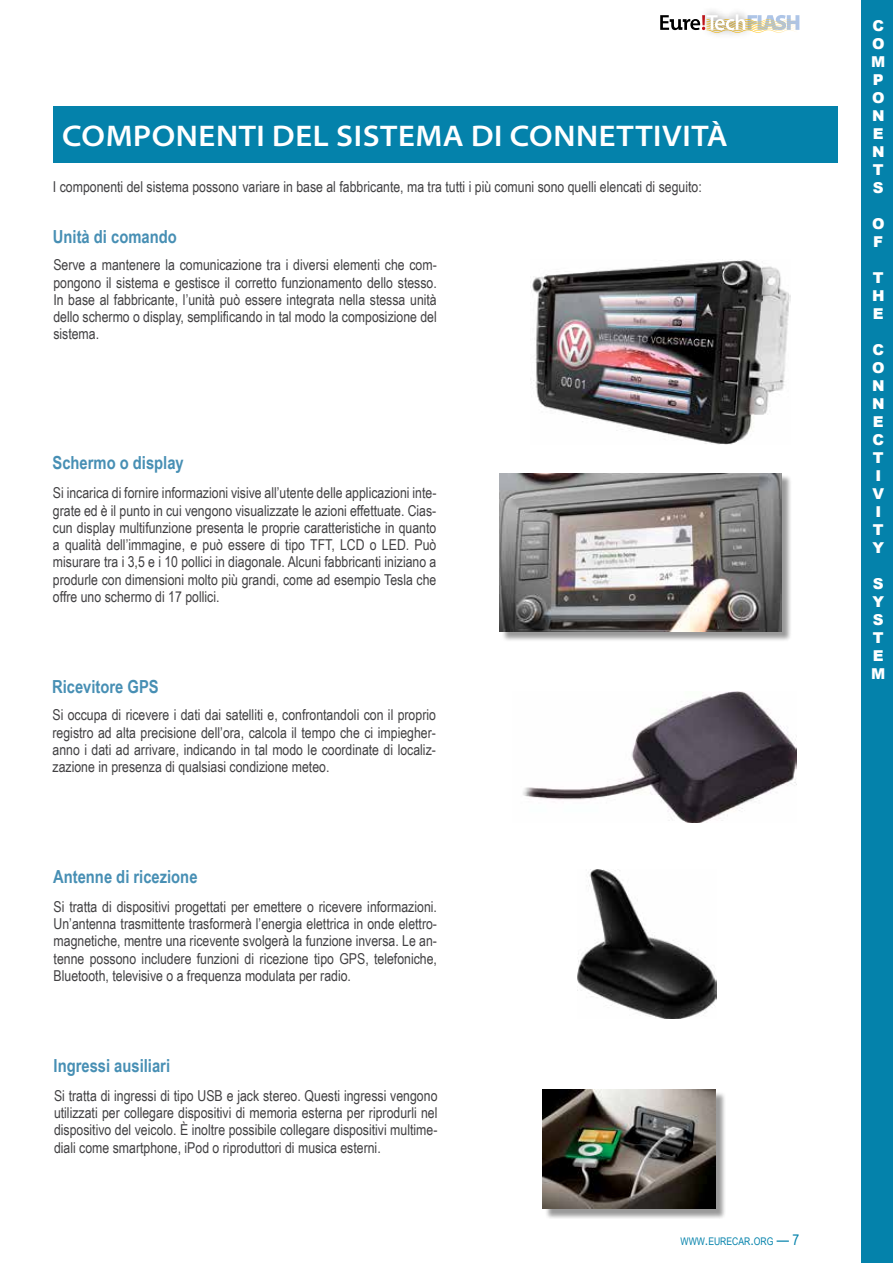
<style>
.page{position:relative;width:893px;height:1263px;background:#fff}
.page>*{position:absolute;margin:0;border:0;box-sizing:border-box;transform-origin:0 0}
.t1{font:600 semi-expanded 30px "Myriad Pro";letter-spacing:.02em;color:#fff}
.t2{font:700 18px "Arial Narrow";color:#478fb4}
.t3{font:15px/17.2px "Arial Narrow";color:#414042;text-align:justify}
.t4{font:900 15px/18px "Arial";color:#fff;text-align:justify}
.t5{font:10.5px "Arial Narrow";color:#0482ab}
.s1{font-size:15px}
</style>
<div class="page">
<svg style="left:660px;top:14px;width:139px;height:19px"></svg>
<div style="left:862px;top:0;width:31px;height:1263px;background:#0482ab"></div>
<div style="left:53px;top:106px;width:785px;height:57px;background:#0482ab"></div>
<img style="left:532px;top:259px;width:259px;height:186px">
<div style="left:501px;top:474px;width:291px;height:168px;background:#000;opacity:.4"></div>
<img style="left:500px;top:473px;width:281px;height:158px">
<img style="left:523px;top:691px;width:274px;height:131px">
<img style="left:577px;top:869px;width:139px;height:149px">
<div style="left:544px;top:1091px;width:182px;height:128px;background:#000;opacity:.4"></div>
<img style="left:543px;top:1090px;width:172px;height:119px">
<h1 class="t1" style="left:62px;top:119px;width:667px">COMPONENTI DEL SISTEMA DI CONNETTIVITÀ</h1>
<p class="t3" style="left:53px;top:177px;width:650px">I componenti del sistema possono variare in base al fabbricante, ma tra tutti i più comuni sono quelli elencati di seguito:</p>
<p class="t2" style="left:53px;top:223px;width:125px">Unità di comando</p>
<p class="t3" style="left:53px;top:256px;width:385px">Serve a mantenere la comunicazione tra i diversi elementi che com&shy;pongono il sistema e gestisce il corretto funzionamento dello stesso.<br>In base al fabbricante, l’unità può essere integrata nella stessa unità dello schermo o display, semplificando in tal modo la composizione del sistema.</p>
<p class="t2" style="left:53px;top:449px;width:133px">Schermo o display</p>
<p class="t3" style="left:53px;top:484px;width:385px">Si incarica di fornire informazioni visive all’utente delle applicazioni inte&shy;grate ed è il punto in cui vengono visualizzate le azioni effettuate. Cias&shy;cun display multifunzione presenta le proprie caratteristiche in quanto a qualità dell’immagine, e può essere di tipo TFT, LCD o LED. Può misurare tra i 3,5 e i 10 pollici in diagonale. Alcuni fabbricanti iniziano a produrle con dimensioni molto più grandi, come ad esempio Tesla che offre uno schermo di 17 pollici.</p>
<p class="t2" style="left:52px;top:673px;width:108px">Ricevitore GPS</p>
<p class="t3" style="left:53px;top:706px;width:385px">Si occupa di ricevere i dati dai satelliti e, confrontandoli con il proprio registro ad alta precisione dell’ora, calcola il tempo che ci impiegher&shy;anno i dati ad arrivare, indicando in tal modo le coordinate di localiz&shy;zazione in presenza di qualsiasi condizione meteo.</p>
<p class="t2" style="left:53px;top:863px;width:146px">Antenne di ricezione</p>
<p class="t3" style="left:54px;top:897px;width:385px">Si tratta di dispositivi progettati per emettere o ricevere informazioni.<br>Un’antenna trasmittente trasformerà l’energia elettrica in onde elettro&shy;magnetiche, mentre una ricevente svolgerà la funzione inversa. Le an&shy;tenne possono includere funzioni di ricezione tipo GPS, telefoniche, Bluetooth, televisive o a frequenza modulata per radio.</p>
<p class="t2" style="left:54px;top:1052px;width:118px">Ingressi ausiliari</p>
<p class="t3" style="left:54px;top:1086px;width:385px">Si tratta di ingressi di tipo USB e jack stereo. Questi ingressi vengono utilizzati per collegare dispositivi di memoria esterna per riprodurli nel dispositivo del veicolo. È inoltre possibile collegare dispositivi multime&shy;diali come smartphone, iPod o riproduttori di musica esterni.</p>
<p class="t5" style="left:680px;top:1233px;width:120px">WWW<span class="s1">.</span>EURECAR<span class="s1">.</span>ORG <span class="s1">— 7</span></p>
<p class="t4" style="left:871px;top:16px;width:16px">C O M P O N E N T S</p>
<p class="t4" style="left:872px;top:214px;width:14px">O<br>F</p>
<p class="t4" style="left:872px;top:268px;width:14px">T H E</p>
<p class="t4" style="left:872px;top:340px;width:14px;text-align:left">C<br>O<br>N<br>N<br>E<br>C<br>T<br>I<br>V<br>I<br>T<br>Y</p>
<p class="t4" style="left:871px;top:574px;width:16px">S Y S T E M</p>
</div>
